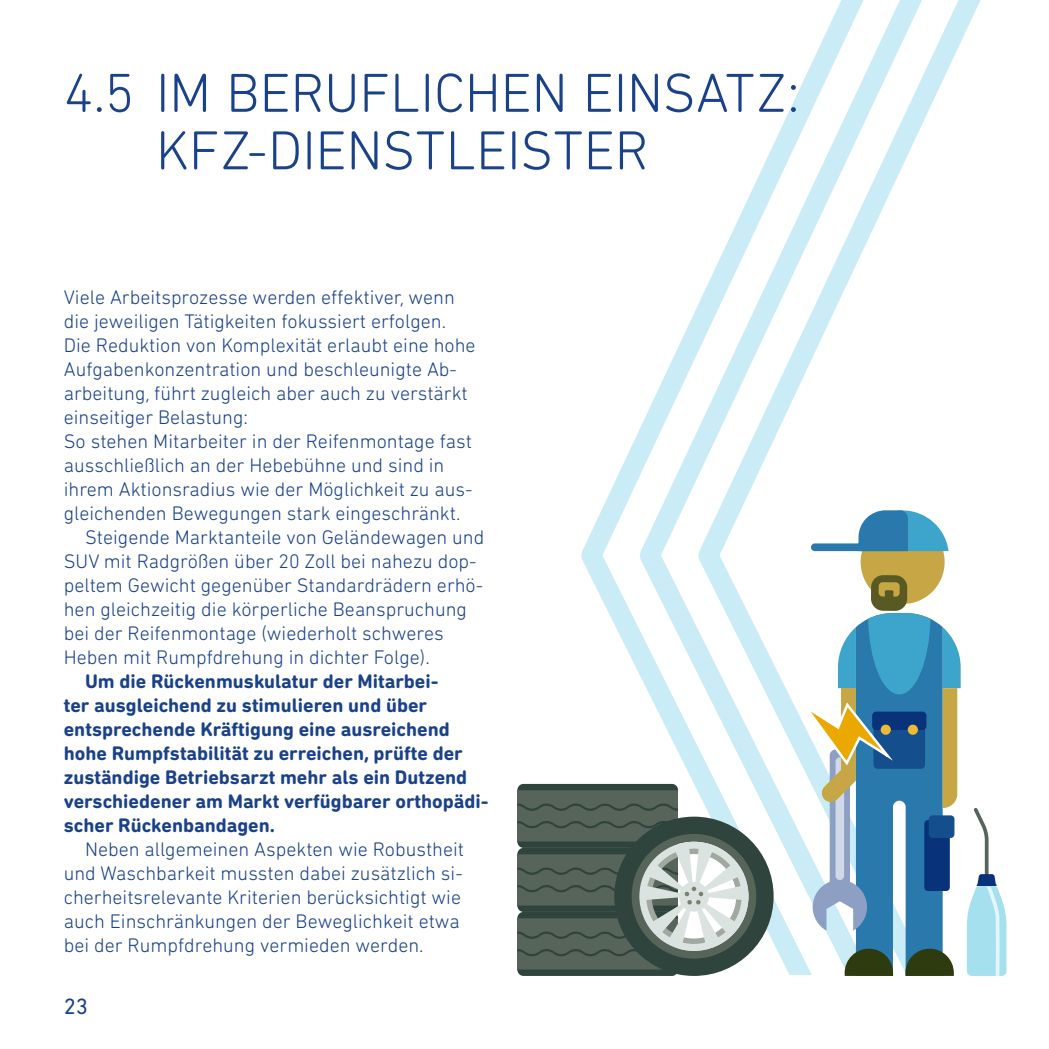
<style>
.page{position:relative;width:1049px;height:1049px;background:#fff}
.page>*{position:absolute;margin:0;border:0;box-sizing:border-box;transform-origin:0 0}
.t1{font:300 55.75px/57.5px "DIN Next Rounded LT Pro";color:#1a428a}
.t2{font:22.5px "DIN Next Rounded LT Pro";color:#1a428a}
.t3{font:300 20px/24px "DIN Next Rounded LT Pro";color:#1a428a}
.t4{font:700 20px/24px "DIN Next Rounded LT Pro";color:#1a428a}
</style>
<div class="page">
<svg style="left:569px;top:456px;width:58px;height:328px"></svg>
<svg style="left:627px;top:331px;width:59px;height:453px"></svg>
<svg style="left:686px;top:0;width:321px;height:975px"></svg>
<div style="left:861px;top:520px;width:83px;height:84px;background:#c6a645;border-radius:50%"></div>
<svg style="left:811px;top:510px;width:137px;height:41px"></svg>
<div style="left:517px;top:790px;width:161px;height:51px;background:#576459"></div>
<svg style="left:517px;top:803px;width:161px;height:8px"></svg>
<svg style="left:517px;top:784px;width:161px;height:6px"></svg>
<svg style="left:517px;top:817px;width:256px;height:159px"></svg>
<svg style="left:967px;top:808px;width:39px;height:168px"></svg>
<svg style="left:796px;top:575px;width:165px;height:401px"></svg>
<h1 class="t1" style="left:156px;top:63px;width:645px;text-indent:-92px">4.5 IM BERUFLICHEN EINSATZ:<br>KFZ-DIENSTLEISTER</h1>
<p class="t3" style="left:64px;top:285px;width:393px">Viele Arbeitsprozesse werden effektiver, wenn</p>
<p class="t3" style="left:64px;top:309px;width:384px">die jeweiligen Tätigkeiten fokussiert erfolgen.</p>
<p class="t3" style="left:64px;top:333px;width:413px">Die Reduktion von Komplexität erlaubt eine hohe</p>
<p class="t3" style="left:64px;top:357px;width:395px">Aufgabenkonzentration und beschleunigte Ab-</p>
<p class="t3" style="left:64px;top:381px;width:405px">arbeitung, führt zugleich aber auch zu verstärkt</p>
<p class="t3" style="left:64px;top:405px;width:186px">einseitiger Belastung:</p>
<p class="t3" style="left:64px;top:429px;width:410px">So stehen Mitarbeiter in der Reifenmontage fast</p>
<p class="t3" style="left:64px;top:453px;width:382px">ausschließlich an der Hebebühne und sind in</p>
<p class="t3" style="left:64px;top:477px;width:410px">ihrem Aktionsradius wie der Möglichkeit zu aus-</p>
<p class="t3" style="left:64px;top:501px;width:398px">gleichenden Bewegungen stark eingeschränkt.</p>
<p class="t3" style="left:85px;top:525px;width:401px">Steigende Marktanteile von Geländewagen und</p>
<p class="t3" style="left:64px;top:549px;width:414px">SUV mit Radgrößen über 20 Zoll bei nahezu dop-</p>
<p class="t3" style="left:64px;top:573px;width:421px">peltem Gewicht gegenüber Standardrädern erhö-</p>
<p class="t3" style="left:64px;top:597px;width:405px">hen gleichzeitig die körperliche Beanspruchung</p>
<p class="t3" style="left:64px;top:621px;width:381px">bei der Reifenmontage (wiederholt schweres</p>
<p class="t3" style="left:64px;top:645px;width:367px">Heben mit Rumpfdrehung in dichter Folge).</p>
<p class="t4" style="left:64px;top:669px;width:426px;text-indent:21px">Um die Rückenmuskulatur der Mitarbei-<br>ter ausgleichend zu stimulieren und über entsprechende Kräftigung eine ausreichend hohe Rumpfstabilität zu erreichen, prüfte der zuständige Betriebsarzt mehr als ein Dutzend verschiedener am Markt verfügbarer orthopädi&shy;scher Rückenbandagen.</p>
<p class="t3" style="left:64px;top:837px;width:402px;text-indent:21px">Neben allgemeinen Aspekten wie Robustheit und Waschbarkeit mussten dabei zusätzlich si&shy;cherheitsrelevante Kriterien berücksichtigt wie auch Einschränkungen der Beweglichkeit etwa bei der Rumpfdrehung vermieden werden.</p>
<p class="t2" style="left:64px;top:993px;width:26px">23</p>
</div>
